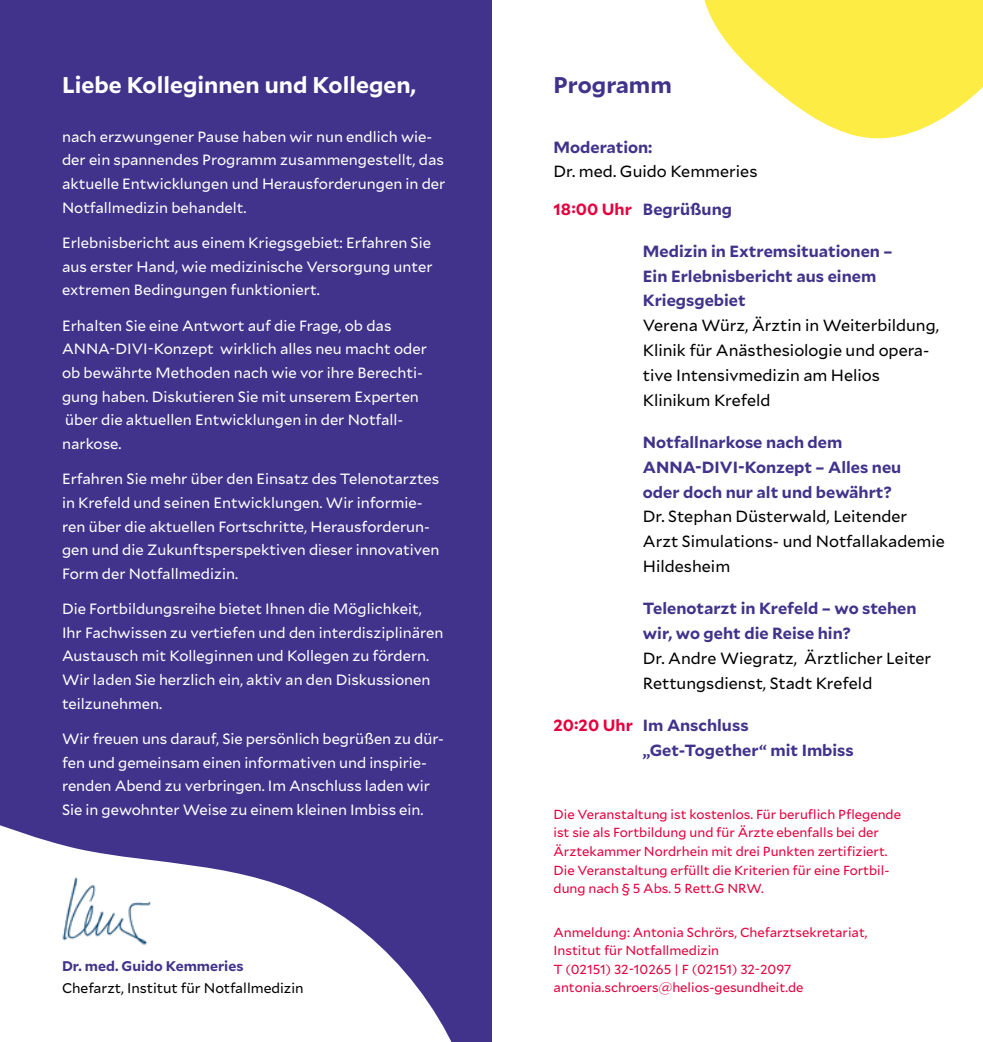
<style>
.page{position:relative;width:983px;height:1042px;background:#fff}
.page>*{position:absolute;margin:0;border:0;box-sizing:border-box;transform-origin:0 0}
.t1{font:700 22.75px "Mallory";color:#fff}
.t2{font:700 22.75px "Mallory";color:#41328b}
.t3{font:16.1px/24.8px "Mallory";color:#000}
.t4{font:700 16.1px/24.8px "Mallory";color:#41328b}
.t5{font:14.88px/23.6px "Mallory";color:#fff}
.t6{font:14px "Mallory";color:#000}
.t7{font:700 14px "Mallory";color:#41328b}
.t8{font:13.12px/18.6px "Mallory";color:#e4003e}
.s1{color:#e4003e}
</style>
<div class="page">
<div style="left:0;top:0;width:491px;height:1042px;background:#41328b"></div>
<svg style="left:0;top:778px;width:492px;height:264px;fill:#fff"></svg>
<svg style="left:704px;top:0;width:278px;height:139px"></svg>
<img style="left:60px;top:876px;width:95px;height:70px">
<h1 class="t1" style="left:62px;top:67px;width:355px">Liebe Kolleginnen und Kollegen,</h1>
<p class="t5" style="left:62px;top:124px;width:385px">nach erzwungener Pause haben wir nun endlich wie&shy;der ein spannendes Programm zusammengestellt, das aktuelle Entwicklungen und Herausforderungen in der Notfallmedizin behandelt.</p>
<p class="t5" style="left:62px;top:230px;width:372px;text-align:justify">Erlebnisbericht aus einem Kriegsgebiet: Erfahren Sie aus erster Hand, wie medizinische Versorgung unter extremen Bedingungen funktioniert.</p>
<p class="t5" style="left:62px;top:313px;width:366px">Erhalten Sie eine Antwort auf die Frage, ob das ANNA-DIVI-Konzept wirklich alles neu macht oder ob bewährte Methoden nach wie vor ihre Berechti&shy;gung haben. Diskutieren Sie mit unserem Experten über die aktuellen Entwicklungen in der Notfall&shy;narkose.</p>
<p class="t5" style="left:62px;top:466px;width:379px">Erfahren Sie mehr über den Einsatz des Telenotarztes in Krefeld und seinen Entwicklungen. Wir informie&shy;ren über die aktuellen Fortschritte, Herausforderun&shy;gen und die Zukunftsperspektiven dieser innovativen Form der Notfallmedizin.</p>
<p class="t5" style="left:62px;top:596px;width:383px">Die Fortbildungsreihe bietet Ihnen die Möglichkeit, Ihr Fachwissen zu vertiefen und den interdisziplinären Austausch mit Kolleginnen und Kollegen zu fördern.<br>Wir laden Sie herzlich ein, aktiv an den Diskussionen teilzunehmen.</p>
<p class="t5" style="left:62px;top:726px;width:383px">Wir freuen uns darauf, Sie persönlich begrüßen zu dür&shy;fen und gemeinsam einen informativen und inspirie&shy;renden Abend zu verbringen. Im Anschluss laden wir Sie in gewohnter Weise zu einem kleinen Imbiss ein.</p>
<p class="t7" style="left:62px;top:955px;width:183px">Dr. med. Guido Kemmeries</p>
<p class="t6" style="left:62px;top:978px;width:243px">Chefarzt, Institut für Notfallmedizin</p>
<h1 class="t2" style="left:553px;top:68px;width:120px">Programm</h1>
<p class="t4" style="left:553px;top:133px;width:100px">Moderation:</p>
<p class="t3" style="left:553px;top:158px;width:205px">Dr. med. Guido Kemmeries</p>
<p class="t4" style="left:553px;top:195px;width:180px"><span class="s1">18:00 Uhr</span> Begrüßung</p>
<p class="t4" style="left:642px;top:238px;width:251px">Medizin in Extremsituationen –<br>Ein Erlebnisbericht aus einem<br>Kriegsgebiet</p>
<p class="t3" style="left:642px;top:312px;width:298px">Verena Würz, Ärztin in Weiterbildung,<br>Klinik für Anästhesiologie und opera&shy;tive Intensivmedizin am Helios<br>Klinikum Krefeld</p>
<p class="t4" style="left:642px;top:429px;width:260px">Notfallnarkose nach dem<br>ANNA-DIVI-Konzept – Alles neu oder doch nur alt und bewährt?</p>
<p class="t3" style="left:642px;top:503px;width:303px">Dr. Stephan Düsterwald, Leitender<br>Arzt Simulations- und Notfallakademie<br>Hildesheim</p>
<p class="t4" style="left:642px;top:595px;width:275px">Telenotarzt in Krefeld – wo stehen wir, wo geht die Reise hin?</p>
<p class="t3" style="left:642px;top:645px;width:290px">Dr. Andre Wiegratz, Ärztlicher Leiter<br>Rettungsdienst, Stadt Krefeld</p>
<p class="t4" style="left:642px;top:712px;width:212px;text-indent:-89px"><span class="s1">20:20 Uhr</span> Im Anschluss „Get-Together“ mit Imbiss</p>
<p class="t8" style="left:553px;top:804px;width:349px">Die Veranstaltung ist kostenlos. Für beruflich Pflegende ist sie als Fortbildung und für Ärzte ebenfalls bei der Ärztekammer Nordrhein mit drei Punkten zertifiziert.<br>Die Veranstaltung erfüllt die Kriterien für eine Fortbil&shy;dung nach § 5 Abs. 5 Rett.G NRW.</p>
<p class="t8" style="left:553px;top:922px;width:315px">Anmeldung: Antonia Schrörs, Chefarztsekretariat, Institut für Notfallmedizin<br>T (02151) 32-10265 | F (02151) 32-2097 antonia.schroers@helios-gesundheit.de</p>
</div>
